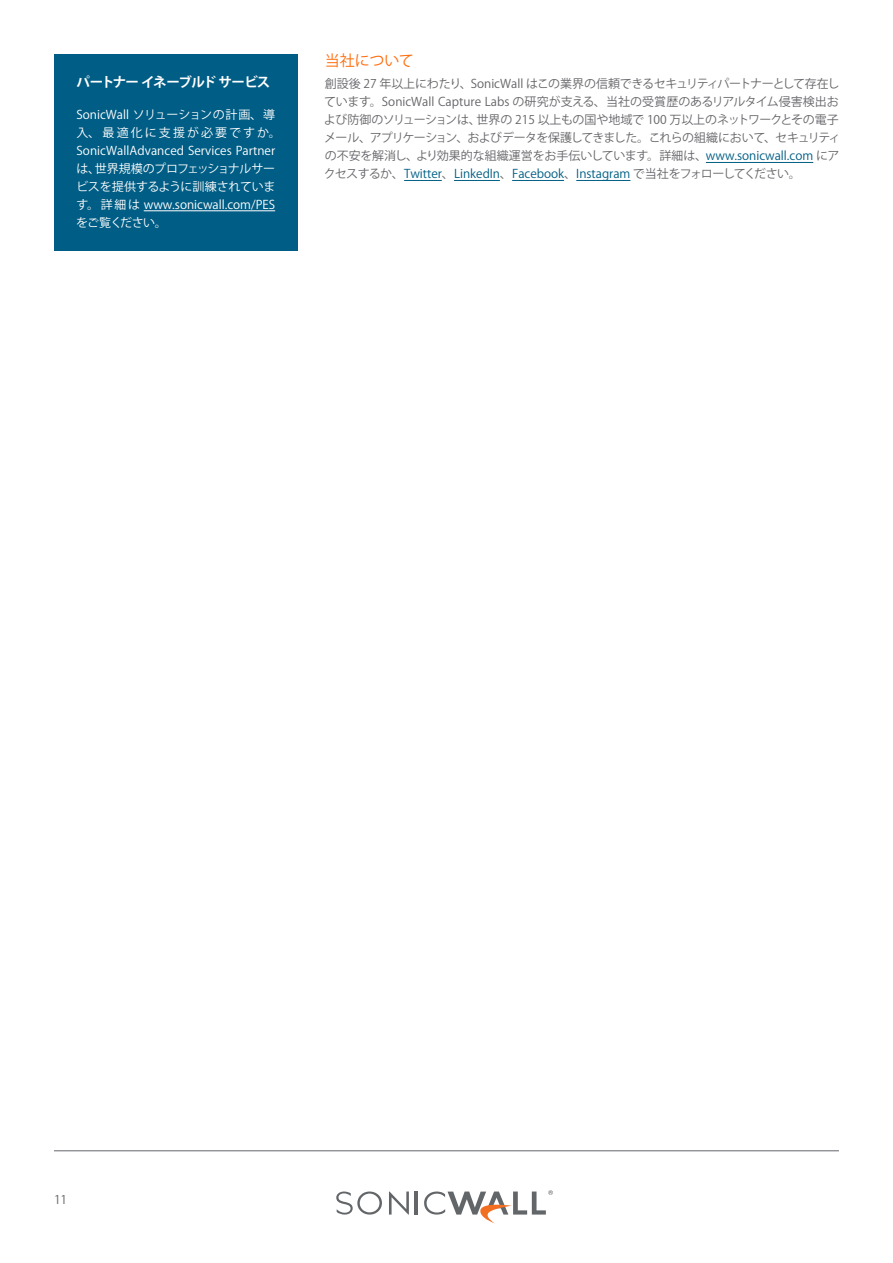
<style>
.page{position:relative;width:893px;height:1263px;background:#fff}
.page>*{position:absolute;margin:0;border:0;box-sizing:border-box;transform-origin:0 0}
.Section_Heading_1{font:15px "Koz Go Pr 6 N";color:#ff6c0c}
.Body_Copy{font:700 13.5px "Koz Go Pr 6 N";letter-spacing:-.075em;color:#fff}
.Body_Copy-2{font:12px/18px "Koz Go Pr 6 N";color:#65656a}
.Body_Copy-3{font:12px/18px "Koz Go Pr 6 N";color:#fff}
.s1{color:#005f85}
</style>
<div class="page">
<hr style="left:54px;top:1150px;width:785px;height:1px;background:#63656a">
<svg style="left:389px;top:1191px;width:20px;height:23px"></svg>
<hr style="left:415px;top:1191px;width:3px;height:23px;background:#636669">
<svg style="left:336px;top:1191px;width:46px;height:23px"></svg>
<svg style="left:424px;top:1190px;width:129px;height:33px"></svg>
<hr style="left:706px;top:162px;width:107px;height:1px;background:#005f85">
<hr style="left:404px;top:180px;width:38px;height:1px;background:#005f85">
<hr style="left:454px;top:180px;width:46px;height:1px;background:#005f85">
<hr style="left:512px;top:180px;width:52px;height:1px;background:#005f85">
<hr style="left:576px;top:180px;width:54px;height:1px;background:#005f85">
<div style="left:54px;top:54px;width:244px;height:197px;background:#005d85"></div>
<hr style="left:144px;top:210px;width:131px;height:1px;background:#fff">
<p class="Body_Copy" style="left:76px;top:75px;width:195px">パートナー イネーブルド サービス</p>
<p class="Body_Copy-3" style="left:76px;top:106px;width:206px">SonicWall ソリューションの計画、導入、最適化に支援が必要ですか。<br>SonicWallAdvanced Services Partnerは、世界規模のプロフェッショナルサービスを提供するように訓練されています。詳細は www.sonicwall.com/PESをご覧ください。</p>
<p class="Section_Heading_1" style="left:325px;top:52px;width:91px">当社について</p>
<p class="Body_Copy-2" style="left:324px;top:75px;width:518px">創設後 27 年以上にわたり、SonicWall はこの業界の信頼できるセキュリティパートナーとして存在しています。SonicWall Capture Labs の研究が支える、当社の受賞歴のあるリアルタイム侵害検出および防御のソリューションは、世界の 215 以上もの国や地域で 100 万以上のネットワークとその電子メール、アプリケーション、およびデータを保護してきました。これらの組織において、セキュリティの不安を解消し、より効果的な組織運営をお手伝いしています。詳細は、<span class="s1">www.sonicwall.com</span> にアクセスするか、<span class="s1">Twitter</span>、<span class="s1">LinkedIn</span>、<span class="s1">Facebook</span>、<span class="s1">Instagram</span> で当社をフォローしてください。</p>
<p class="Body_Copy-2" style="left:54px;top:1190px;width:15px">11</p>
</div>
